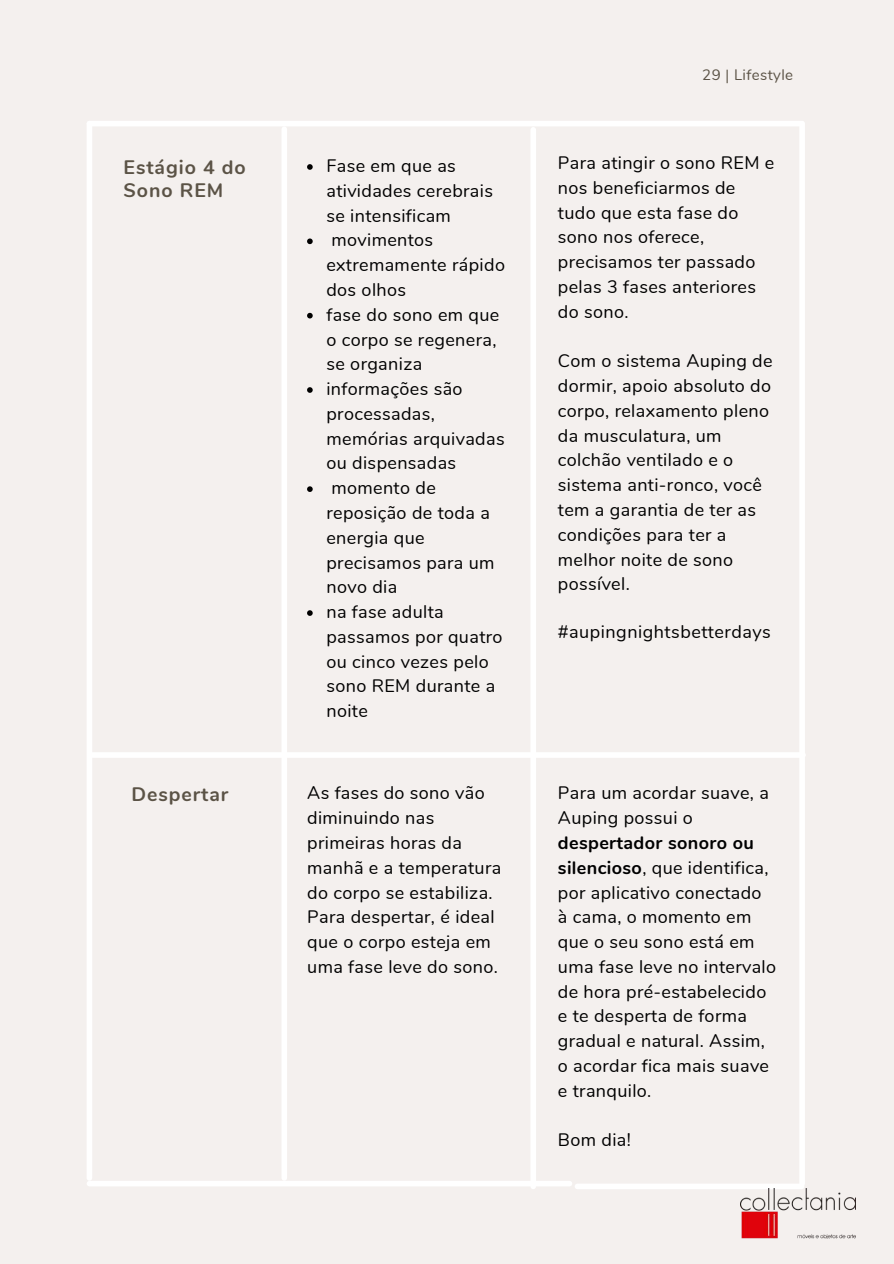
<style>
.page{position:relative;width:894px;height:1264px;background:#fff}
.page>*{position:absolute;margin:0;border:0;box-sizing:border-box;transform-origin:0 0}
.t1{font:700 19.5px/23.7px "Nunito";letter-spacing:.05em;color:#5b5346}
.t2{font:18px/24.8px "Nunito";letter-spacing:.02em;color:#000}
.t3{font:15px "Nunito";letter-spacing:.03em;color:#5b5346}
.s1{font-weight:700}
</style>
<div class="page">
<div style="left:0;top:0;width:893px;height:1263px;background:#f4f0ee"></div>
<svg style="left:726px;top:70px;width:1px;height:13px"></svg>
<div style="left:89px;top:121px;width:712px;height:5px;background:#fff"></div>
<div style="left:91px;top:752px;width:711px;height:5px;background:#fff"></div>
<div style="left:89px;top:1180px;width:480px;height:6px;background:#fff"></div>
<div style="left:577px;top:1183px;width:224px;height:6px;background:#fff"></div>
<div style="left:87px;top:124px;width:5px;height:1053px;background:#fff"></div>
<div style="left:281px;top:129px;width:6px;height:1048px;background:#fff"></div>
<div style="left:530px;top:130px;width:6px;height:1056px;background:#fff"></div>
<div style="left:799px;top:124px;width:5px;height:1059px;background:#fff"></div>
<svg style="left:307px;top:164px;width:5px;height:6px"></svg>
<svg style="left:307px;top:238px;width:5px;height:6px"></svg>
<svg style="left:307px;top:313px;width:5px;height:5px"></svg>
<svg style="left:307px;top:387px;width:5px;height:6px"></svg>
<svg style="left:307px;top:486px;width:5px;height:6px"></svg>
<svg style="left:307px;top:610px;width:5px;height:6px"></svg>
<img style="left:740px;top:1188px;width:115px;height:49px">
<p class="t1" style="left:123px;top:155px;width:124px">Estágio 4 do<br>Sono REM</p>
<p class="t1" style="left:131px;top:782px;width:98px">Despertar</p>
<p class="t3" style="left:702px;top:65px;width:92px">29 Lifestyle</p>
<p class="t2" style="left:326px;top:154px;width:180px">Fase em que as atividades cerebrais se intensificam movimentos extremamente rápido dos olhos<br>fase do sono em que o corpo se regenera, se organiza informações são processadas, memórias arquivadas ou dispensadas momento de reposição de toda a energia que precisamos para um novo dia<br>na fase adulta passamos por quatro ou cinco vezes pelo sono REM durante a noite</p>
<p class="t2" style="left:557px;top:151px;width:218px">Para atingir o sono REM e nos beneficiarmos de tudo que esta fase do sono nos oferece, precisamos ter passado pelas 3 fases anteriores do sono.</p>
<p class="t2" style="left:557px;top:349px;width:216px">Com o sistema Auping de dormir, apoio absoluto do corpo, relaxamento pleno da musculatura, um colchão ventilado e o sistema anti-ronco, você tem a garantia de ter as condições para ter a melhor noite de sono possível.</p>
<p class="t2" style="left:557px;top:619px;width:214px">#aupingnightsbetterdays</p>
<p class="t2" style="left:307px;top:781px;width:195px">As fases do sono vão diminuindo nas primeiras horas da manhã e a temperatura do corpo se estabiliza.<br>Para despertar, é ideal que o corpo esteja em uma fase leve do sono.</p>
<p class="t2" style="left:557px;top:781px;width:212px">Para um acordar suave, a<br>Auping possui o</p>
<p class="t2" style="left:557px;top:830px;width:220px"><span class="s1">despertador sonoro ou silencioso</span>, que identifica, por aplicativo conectado<br>à cama, o momento em que o seu sono está em uma fase leve no intervalo de hora pré-estabelecido e te desperta de forma gradual e natural. Assim, o acordar fica mais suave e tranquilo.</p>
<p class="t2" style="left:557px;top:1127px;width:74px">Bom dia!</p>
</div>
